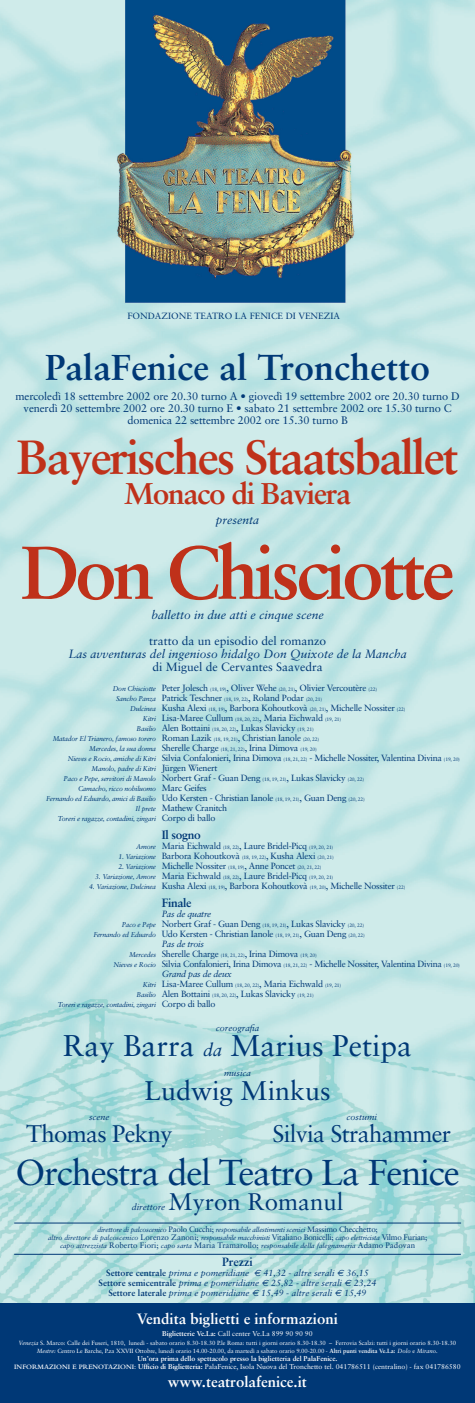
<style>
.page{position:relative;width:475px;height:1403px;background:#fff}
.page>*{position:absolute;margin:0;border:0;box-sizing:border-box;transform-origin:0 0}
.t1{font:700 75px "Sabon";letter-spacing:-.055em;color:#bf311a}
.t2{font:700 48px "Sabon";letter-spacing:-.045em;color:#bf311a}
.t3{font:36px "Sabon";letter-spacing:-.035em;color:#003876}
.t4{font:700 36px "Sabon";color:#003876}
.t5{font:30px "Sabon";color:#003876}
.t6{font:700 30px "Sabon";letter-spacing:-.045em;color:#bf311a}
.t7{font:27px "Sabon";color:#003876}
.t8{font:24px "Sabon";letter-spacing:-.03em;color:#003876}
.t9{font:24px "Sabon";color:#003876}
.t10{font:700 15px "Sabon";color:#fff}
.t11{font:italic 12px "Sabon";color:#003876}
.t12{font:12px "Sabon";color:#003876}
.t13{font:700 12px "Sabon";letter-spacing:-.03em;color:#003876}
.t14{font:11px/12px "Sabon";letter-spacing:-.01em;color:#003876;text-align:center}
.t15{font:9px/10px "Sabon";letter-spacing:-.03em;color:#003876}
.t16{font:italic 9px/10px "Sabon";color:#003876;text-align:center}
.t17{font:italic 9px "Sabon";letter-spacing:-.03em;color:#003876}
.t18{font:9px "Sabon";color:#003876}
.t19{font:italic 7px/8px "Sabon";letter-spacing:-.03em;color:#003876;text-align:center}
.t20{font:700 7px/8px "Sabon";color:#fff;text-align:center}
.t21{font:7px "Sabon";color:#fff}
.t22{font:6px/8px "Sabon";color:#fff;text-align:center}
.s1{font-style:italic;font-size:7px}
.s2{font-size:5px}
.s3{font-style:normal;font-size:9px}
.s4{font-style:normal;font-size:5px}
.s5{font-style:italic;font-size:18px}
.s6{font-style:normal;font-size:8px}
.s7{font-weight:700;font-style:normal}
.s8{font-family:"Euro Sans"}
.s9{font-weight:700}
.s10{font-style:italic}
.s11{font-family:"Bembo";font-weight:600}
.s12{font-weight:400}
</style>
<div class="page">
<img style="left:0;top:0;width:474px;height:1304px">
<hr style="left:14px;top:1223px;width:447px;height:1px;background:#003876">
<div style="left:0;top:1304px;width:474px;height:99px;background:#003876"></div>
<hr style="left:14px;top:1254px;width:446px;height:1px;background:#003876">
<p class="t18" style="left:127px;top:312px;width:214px">FONDAZIONE TEATRO LA FENICE DI VENEZIA</p>
<h3 class="t4" style="left:45px;top:352px;width:386px">PalaFenice al Tronchetto</h3>
<p class="t14" style="left:16px;top:391px;width:445px">mercoledì 18 settembre 2002 ore 20.30 turno A • giovedì 19 settembre 2002 ore 20.30 turno D venerdì 20 settembre 2002 ore 20.30 turno E • sabato 21 settembre 2002 ore 15.30 turno C domenica 22 settembre 2002 ore 15.30 turno B</p>
<h2 class="t2" style="left:17px;top:437px;width:443px">Bayerisches Staatsballet</h2>
<h3 class="t6" style="left:124px;top:481px;width:228px">Monaco di Baviera</h3>
<h3 class="t11" style="left:216px;top:515px;width:45px">presenta</h3>
<h1 class="t1" style="left:21px;top:542px;width:435px">Don Chisciotte</h1>
<h3 class="t11" style="left:151px;top:610px;width:173px">balletto in due atti e cinque scene</h3>
<h3 class="t12" style="left:149px;top:636px;width:178px">tratto da un episodio del romanzo</h3>
<h3 class="t11" style="left:68px;top:649px;width:340px">Las avventuras del ingenioso hidalgo Don Quixote de la Mancha</h3>
<h3 class="t12" style="left:152px;top:662px;width:171px">di Miguel de Cervantes Saavedra</h3>
<p class="t15" style="left:116px;top:683px;width:262px;text-indent:-3px"><span class="s1">Don Chisciotte</span> Peter Jolesch <span class="s2">(18, 19)</span>, Oliver Wehe <span class="s2">(20, 21)</span>, Olivier Vercoutère <span class="s2">(22)<br></span><span class="s1">Sancho Panza</span> Patrick Teschner <span class="s2">(18, 19, 22)</span>, Roland Podar <span class="s2">(20, 21)</span></p>
<p class="t15" style="left:130px;top:703px;width:276px"><span class="s1">Dulcinea</span> Kusha Alexi <span class="s2">(18, 19)</span>, Barbora Kohoutkovà <span class="s2">(20, 21)</span>, Michelle Nossiter <span class="s2">(22)</span></p>
<p class="t15" style="left:143px;top:713px;width:200px"><span class="s1">Kitri</span> Lisa-Maree Cullum <span class="s2">(18, 20, 22)</span>, Maria Eichwald <span class="s2">(19, 21)</span></p>
<p class="t15" style="left:136px;top:723px;width:178px"><span class="s1">Basilio</span> Alen Bottaini <span class="s2">(18, 20, 22)</span>, Lukas Slavicky <span class="s2">(19, 21)</span></p>
<p class="t19" style="left:53px;top:735px;width:268px">Matador El Trianero, famoso torero <span class="s3">Roman Lazik</span> <span class="s4">(18, 19, 21)</span><span class="s3">, Christian Ianole</span> <span class="s4">(20, 22)</span></p>
<p class="t15" style="left:68px;top:743px;width:393px;text-indent:22px"><span class="s1">Mercedes, la sua donna</span> Sherelle Charge <span class="s2">(18, 21, 22)</span>, Irina Dimova <span class="s2">(19, 20)<br></span><span class="s1">Nieves e Rocio, amiche di Kitri</span> Silvia Confalonieri, Irina Dimova <span class="s2">(18, 21, 22)</span> - Michelle Nossiter, Valentina Divina <span class="s2">(19, 20)</span></p>
<p class="t19" style="left:92px;top:765px;width:127px">Manolo, padre di Kitri <span class="s3">Jürgen Wienert</span></p>
<p class="t15" style="left:64px;top:773px;width:302px"><span class="s1">Paco e Pepe, servitori di Manolo</span> Norbert Graf - Guan Deng <span class="s2">(18, 19, 21)</span>, Lukas Slavicky <span class="s2">(20, 22)</span></p>
<p class="t19" style="left:78px;top:785px;width:130px">Camacho, ricco nobiluomo <span class="s3">Marc Geifes</span></p>
<p class="t15" style="left:135px;top:793px;width:230px;text-indent:-89px"><span class="s1">Fernando ed Eduardo, amici di Basilio</span> Udo Kersten - Christian Ianole <span class="s2">(18, 19, 21)</span>, Guan Deng <span class="s2">(20, 22)<br></span><span class="s1">Il prete</span> Mathew Cranitch</p>
<p class="t19" style="left:58px;top:815px;width:159px">Toreri e ragazze, contadini, zingari <span class="s3">Corpo di ballo</span></p>
<h3 class="t13" style="left:162px;top:830px;width:41px">Il sogno</h3>
<p class="t15" style="left:136px;top:841px;width:198px"><span class="s1">Amore</span> Maria Eichwald <span class="s2">(18, 22)</span>, Laure Bridel-Picq <span class="s2">(19, 20, 21)</span></p>
<p class="t15" style="left:118px;top:851px;width:217px"><span class="s1">1. Variazione</span> Barbora Kohoutkovà <span class="s2">(18, 19, 22)</span>, Kusha Alexi <span class="s2">(20, 21)</span></p>
<p class="t15" style="left:118px;top:861px;width:204px"><span class="s1">2. Variazione</span> Michelle Nossiter <span class="s2">(18, 19)</span>, Anne Poncet <span class="s2">(20, 21, 22)</span></p>
<p class="t15" style="left:95px;top:871px;width:239px"><span class="s1">3. Variazione, Amore</span> Maria Eichwald <span class="s2">(18, 22)</span>, Laure Bridel-Picq <span class="s2">(19, 20, 21)</span></p>
<p class="t15" style="left:89px;top:881px;width:317px"><span class="s1">4. Variazione, Dulcinea</span> Kusha Alexi <span class="s2">(18, 19)</span>, Barbora Kohoutkovà <span class="s2">(19, 20)</span>, Michelle Nossiter <span class="s2">(22)</span></p>
<h3 class="t13" style="left:162px;top:898px;width:31px">Finale</h3>
<p class="t17" style="left:162px;top:910px;width:51px">Pas de quatre</p>
<p class="t15" style="left:122px;top:919px;width:244px"><span class="s1">Paco e Pepe</span> Norbert Graf - Guan Deng <span class="s2">(18, 19, 21)</span>, Lukas Slavicky <span class="s2">(20, 22)</span></p>
<p class="t15" style="left:93px;top:929px;width:273px"><span class="s1">Fernando ed Eduardo</span> Udo Kersten - Christian Ianole <span class="s2">(18, 19, 21)</span>, Guan Deng <span class="s2">(20, 22)</span></p>
<p class="t17" style="left:162px;top:940px;width:44px">Pas de trois</p>
<p class="t15" style="left:129px;top:949px;width:189px"><span class="s1">Mercedes</span> Sherelle Charge <span class="s2">(18, 21, 22)</span>, Irina Dimova <span class="s2">(19, 20)</span></p>
<p class="t15" style="left:113px;top:959px;width:348px"><span class="s1">Nieves e Rocio</span> Silvia Confalonieri, Irina Dimova <span class="s2">(18, 21, 22)</span> - Michelle Nossiter, Valentina Divina <span class="s2">(19, 20)</span></p>
<p class="t17" style="left:162px;top:970px;width:72px">Grand pas de deux</p>
<p class="t15" style="left:143px;top:979px;width:200px"><span class="s1">Kitri</span> Lisa-Maree Cullum <span class="s2">(18, 20, 22)</span>, Maria Eichwald <span class="s2">(19, 21)</span></p>
<p class="t15" style="left:136px;top:989px;width:178px"><span class="s1">Basilio</span> Alen Bottaini <span class="s2">(18, 20, 22)</span>, Lukas Slavicky <span class="s2">(19, 21)</span></p>
<p class="t19" style="left:58px;top:1001px;width:159px">Toreri e ragazze, contadini, zingari <span class="s3">Corpo di ballo</span></p>
<p class="t16" style="left:216px;top:1023px;width:45px">coreografia</p>
<h3 class="t5" style="left:63px;top:1033px;width:351px">Ray Barra <span class="s5">da</span> Marius Petipa</h3>
<p class="t16" style="left:224px;top:1068px;width:28px">musica</p>
<h3 class="t7" style="left:144px;top:1079px;width:188px">Ludwig Minkus</h3>
<p class="t16" style="left:89px;top:1112px;width:22px">scene</p>
<p class="t16" style="left:346px;top:1112px;width:32px">costumi</p>
<h3 class="t8" style="left:26px;top:1123px;width:147px">Thomas Pekny</h3>
<h3 class="t8" style="left:272px;top:1123px;width:180px">Silvia Strahammer</h3>
<h3 class="t3" style="left:15px;top:1157px;width:445px">Orchestra del Teatro La Fenice</h3>
<p class="t16" style="left:132px;top:1202px;width:35px">direttore</p>
<h3 class="t9" style="left:168px;top:1191px;width:176px">Myron Romanul</h3>
<p class="t19" style="left:48px;top:1226px;width:380px">direttore di palcoscenico <span class="s6">Paolo Cucchi;</span> responsabile allestimenti scenici <span class="s6">Massimo Checchetto;<br></span>altro direttore di palcoscenico <span class="s6">Lorenzo Zanoni;</span> responsabile macchinisti <span class="s6">Vitaliano Bonicelli;</span> capo elettricista <span class="s6">Vilmo Furian; </span>capo attrezzista <span class="s6">Roberto Fiori;</span> capo sarta <span class="s6">Maria Tramarollo;</span> responsabile della falegnameria <span class="s6">Adamo Padovan</span></p>
<h3 class="t13" style="left:222px;top:1257px;width:32px">Prezzi</h3>
<p class="t16" style="left:99px;top:1269px;width:279px"><span class="s7">Settore centrale</span> prima e pomeridiane <span class="s8">€</span> 41,32 - altre serali <span class="s8">€</span> 36,15<br><span class="s7">Settore semicentrale</span> prima e pomeridiane <span class="s8">€</span> 25,82 - altre serali <span class="s8">€</span> 23,24<br><span class="s7">Settore laterale</span> prima e pomeridiane <span class="s8">€</span> 15,49 - altre serali <span class="s8">€</span> 15,49</p>
<h3 class="t10" style="left:137px;top:1313px;width:202px">Vendita biglietti e informazioni</h3>
<p class="t21" style="left:162px;top:1331px;width:152px"><span class="s9">Biglietterie Ve.La:</span> Call center Ve.La 899 90 90 90</p>
<p class="t22" style="left:19px;top:1340px;width:439px"><span class="s10">Venezia</span> S. Marco: Calle dei Fuseri, 1810, lunedì - sabato orario 8.30-18.30 P.le Roma: tutti i giorni orario 8.30-18.30 – Ferrovia Scalzi: tutti i giorni orario 8.30-18.30<br><span class="s10">Mestre:</span> Centro Le Barche, P.za XXVII Ottobre, lunedì orario 14.00-20.00, da martedì a sabato orario 9.00-20.00 - <span class="s9">Altri punti vendita Ve.La:</span> <span class="s10">Dolo</span> e <span class="s10">Mirano.</span></p>
<p class="t20" style="left:14px;top:1356px;width:448px">Un’ora prima dello spettacolo presso la biglietteria del PalaFenice.<br><span class="s11">INFORMAZIONI E PRENOTAZIONI:</span> Ufficio di Biglietteria: <span class="s12">PalaFenice, Isola Nuova del Tronchetto tel. 041786511 (centralino) - fax 041786580</span></p>
<h3 class="t10" style="left:168px;top:1376px;width:140px">www.teatrolafenice.it</h3>
</div>
